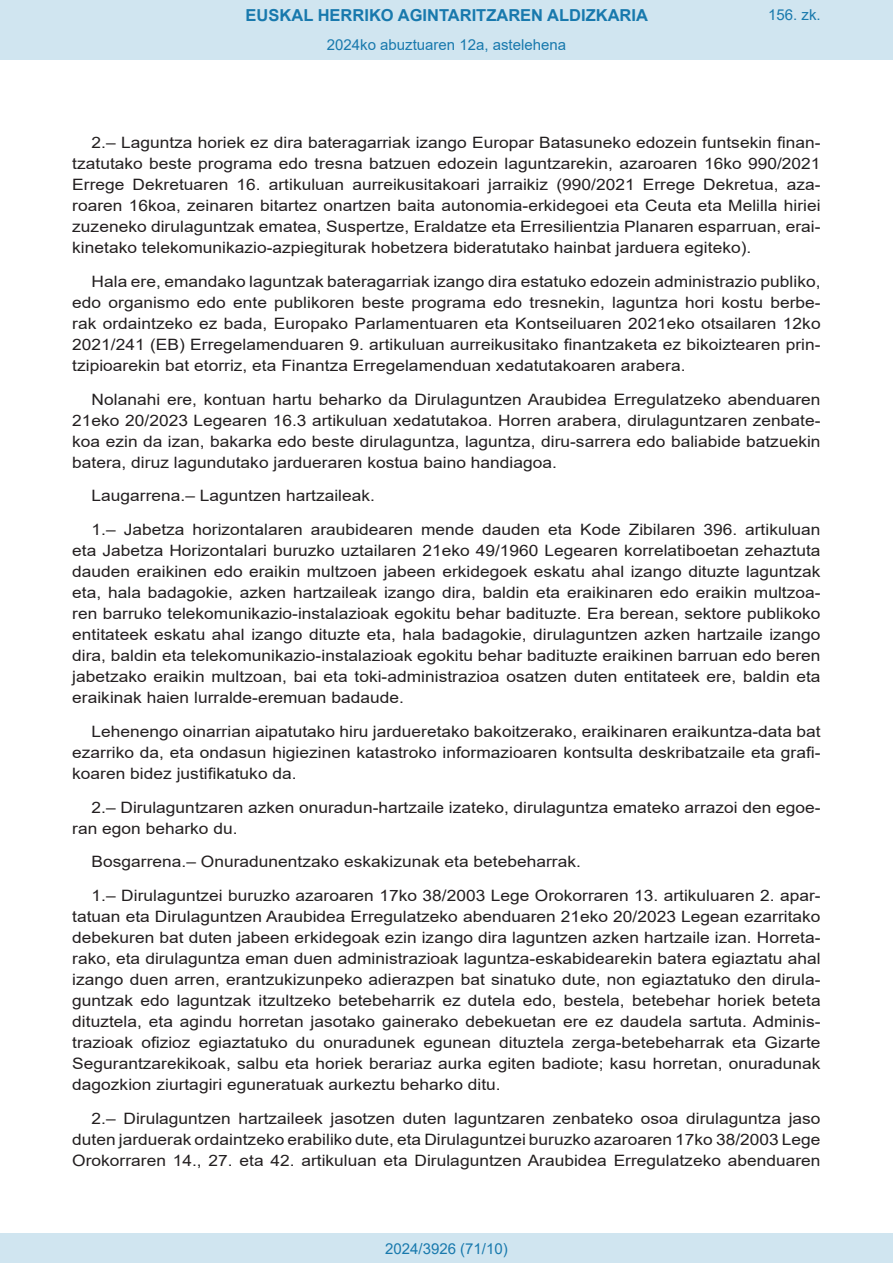
<style>
.page{position:relative;width:893px;height:1263px;background:#fff}
.page>*{position:absolute;margin:0;border:0;box-sizing:border-box;transform-origin:0 0}
.t1{font:700 16.5px "Arial";color:#1879ad}
.BOPVDetalle{font:15.6px/21px "Arial";color:#231f20;text-align:justify;scale:1.11 1}
.Paginacion_Centro{font:15px "Arial";color:#1879ad}
</style>
<div class="page">
<div style="left:0;top:0;width:893px;height:60px;background:#d0e5f0"></div>
<div style="left:0;top:1233px;width:893px;height:30px;background:#d0e5f0"></div>
<p class="t1" style="left:246px;top:3px;width:404px">EUSKAL HERRIKO AGINTARITZAREN ALDIZKARIA</p>
<p class="Paginacion_Centro" style="left:327px;top:35px;width:241px">2024ko abuztuaren 12a, astelehena</p>
<p class="Paginacion_Centro" style="left:768px;top:5px;width:54px">156. zk.</p>
<p class="BOPVDetalle" style="left:72px;top:132px;width:676px;text-indent:19px">2.– Laguntza horiek ez dira bateragarriak izango Europar Batasuneko edozein funtsekin finan&shy;tzatutako beste programa edo tresna batzuen edozein laguntzarekin, azaroaren 16ko 990/2021<br>Errege Dekretuaren 16. artikuluan aurreikusitakoari jarraikiz (990/2021 Errege Dekretua, aza&shy;roaren 16koa, zeinaren bitartez onartzen baita autonomia-erkidegoei eta Ceuta eta Melilla hiriei zuzeneko dirulaguntzak ematea, Suspertze, Eraldatze eta Erresilientzia Planaren esparruan, erai&shy;kinetako telekomunikazio-azpiegiturak hobetzera bideratutako hainbat jarduera egiteko).</p>
<p class="BOPVDetalle" style="left:72px;top:271px;width:676px;text-indent:19px">Hala ere, emandako laguntzak bateragarriak izango dira estatuko edozein administrazio publiko, edo organismo edo ente publikoren beste programa edo tresnekin, laguntza hori kostu berbe&shy;rak ordaintzeko ez bada, Europako Parlamentuaren eta Kontseiluaren 2021eko otsailaren 12ko 2021/241 (EB) Erregelamenduaren 9. artikuluan aurreikusitako finantzaketa ez bikoiztearen prin&shy;tzipioarekin bat etorriz, eta Finantza Erregelamenduan xedatutakoaren arabera.</p>
<p class="BOPVDetalle" style="left:72px;top:389px;width:676px;text-indent:19px">Nolanahi ere, kontuan hartu beharko da Dirulaguntzen Araubidea Erregulatzeko abenduaren 21eko 20/2023 Legearen 16.3 artikuluan xedatutakoa. Horren arabera, dirulaguntzaren zenbate&shy;koa ezin da izan, bakarka edo beste dirulaguntza, laguntza, diru-sarrera edo baliabide batzuekin batera, diruz lagundutako jardueraren kostua baino handiagoa.</p>
<p class="BOPVDetalle" style="left:92px;top:485px;width:257px">Laugarrena.– Laguntzen hartzaileak.</p>
<p class="BOPVDetalle" style="left:72px;top:519px;width:676px;text-indent:19px">1.– Jabetza horizontalaren araubidearen mende dauden eta Kode Zibilaren 396. artikuluan eta Jabetza Horizontalari buruzko uztailaren 21eko 49/1960 Legearen korrelatiboetan zehaztuta dauden eraikinen edo eraikin multzoen jabeen erkidegoek eskatu ahal izango dituzte laguntzak eta, hala badagokie, azken hartzaileak izango dira, baldin eta eraikinaren edo eraikin multzoa&shy;ren barruko telekomunikazio-instalazioak egokitu behar badituzte. Era berean, sektore publikoko entitateek eskatu ahal izango dituzte eta, hala badagokie, dirulaguntzen azken hartzaile izango dira, baldin eta telekomunikazio-instalazioak egokitu behar badituzte eraikinen barruan edo beren jabetzako eraikin multzoan, bai eta toki-administrazioa osatzen duten entitateek ere, baldin eta eraikinak haien lurralde-eremuan badaude.</p>
<p class="BOPVDetalle" style="left:72px;top:721px;width:676px;text-indent:19px">Lehenengo oinarrian aipatutako hiru jardueretako bakoitzerako, eraikinaren eraikuntza-data bat ezarriko da, eta ondasun higiezinen katastroko informazioaren kontsulta deskribatzaile eta grafi&shy;koaren bidez justifikatuko da.</p>
<p class="BOPVDetalle" style="left:72px;top:797px;width:676px;text-indent:19px">2.– Dirulaguntzaren azken onuradun-hartzaile izateko, dirulaguntza emateko arrazoi den egoe&shy;ran egon beharko du.</p>
<p class="BOPVDetalle" style="left:92px;top:851px;width:442px">Bosgarrena.– Onuradunentzako eskakizunak eta betebeharrak.</p>
<p class="BOPVDetalle" style="left:72px;top:885px;width:676px;text-indent:19px">1.– Dirulaguntzei buruzko azaroaren 17ko 38/2003 Lege Orokorraren 13. artikuluaren 2. apar&shy;tatuan eta Dirulaguntzen Araubidea Erregulatzeko abenduaren 21eko 20/2023 Legean ezarritako debekuren bat duten jabeen erkidegoak ezin izango dira laguntzen azken hartzaile izan. Horreta&shy;rako, eta dirulaguntza eman duen administrazioak laguntza-eskabidearekin batera egiaztatu ahal izango duen arren, erantzukizunpeko adierazpen bat sinatuko dute, non egiaztatuko den dirula&shy;guntzak edo laguntzak itzultzeko betebeharrik ez dutela edo, bestela, betebehar horiek beteta dituztela, eta agindu horretan jasotako gainerako debekuetan ere ez daudela sartuta. Adminis&shy;trazioak ofizioz egiaztatuko du onuradunek egunean dituztela zerga-betebeharrak eta Gizarte Segurantzarekikoak, salbu eta horiek berariaz aurka egiten badiote; kasu horretan, onuradunak dagozkion ziurtagiri eguneratuak aurkeztu beharko ditu.</p>
<p class="BOPVDetalle" style="left:72px;top:1108px;width:676px;text-indent:19px">2.– Dirulaguntzen hartzaileek jasotzen duten laguntzaren zenbateko osoa dirulaguntza jaso duten jarduerak ordaintzeko erabiliko dute, eta Dirulaguntzei buruzko azaroaren 17ko 38/2003 Lege Orokorraren 14., 27. eta 42. artikuluan eta Dirulaguntzen Araubidea Erregulatzeko abenduaren</p>
<p class="Paginacion_Centro" style="left:385px;top:1238px;width:124px">2024/3926 (71/10)</p>
</div>
